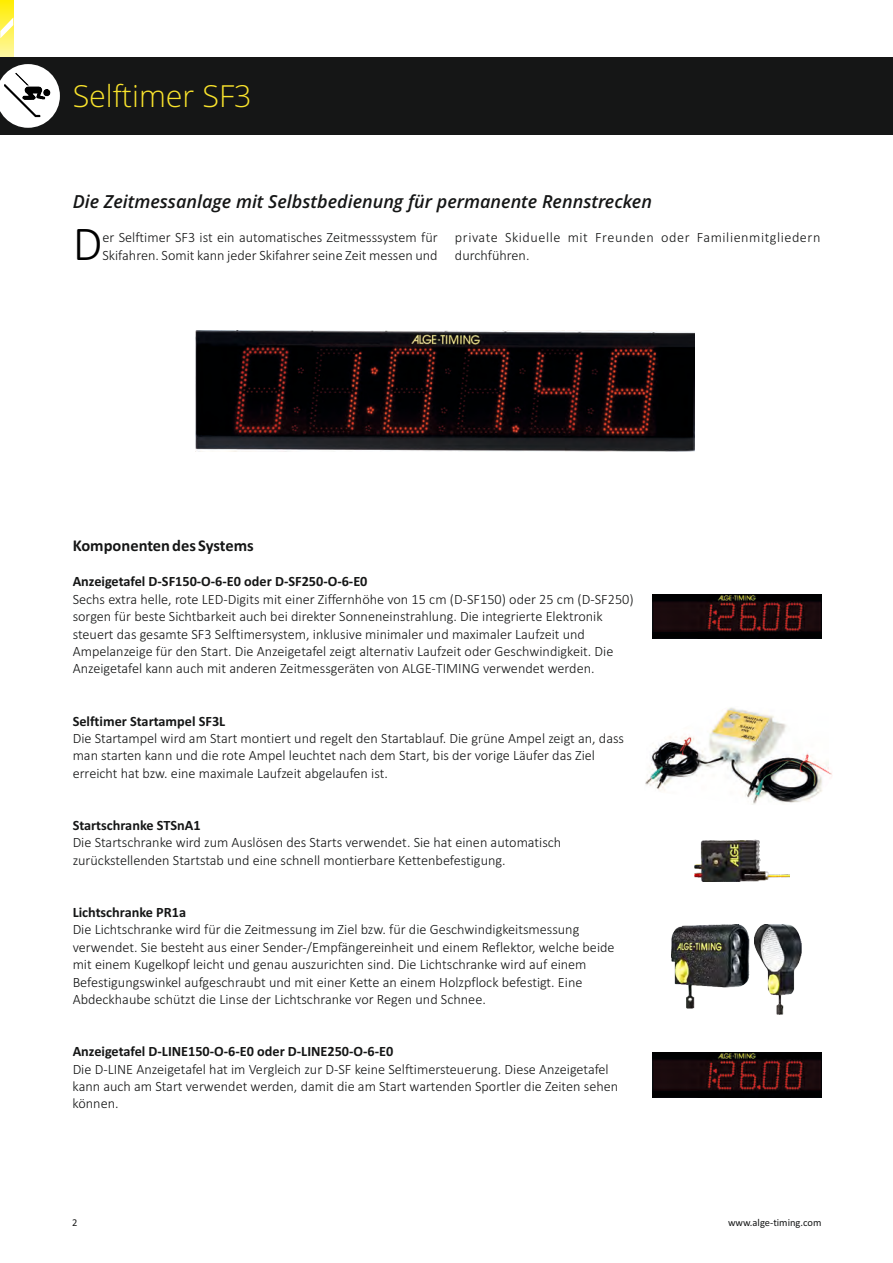
<style>
.page{position:relative;width:893px;height:1263px;background:#fff}
.page>*{position:absolute;margin:0;border:0;box-sizing:border-box;transform-origin:0 0}
.t1{font:300 49.05px "Calibri";color:#000}
.t2{font:300 30.45px "Open Sans";color:#f9e32c}
.t3{font:italic 600 18px "Open Sans";color:#151616}
.t4{font:700 16.5px "Calibri";color:#151616}
.t5{font:300 14.25px/17.4px "Calibri";color:#151616}
.t6{font:700 14.25px "Calibri";color:#151616}
.t7{font:300 14.25px/17.4px "Calibri";letter-spacing:.035em;color:#151616}
.t8{font:10.5px "Calibri";color:#151616}
</style>
<div class="page">
<svg style="left:0;top:0;width:13px;height:57px"></svg>
<svg style="left:0;top:17px;width:13px;height:21px"></svg>
<div style="left:0;top:57px;width:893px;height:78px;background:#151616"></div>
<svg style="left:0;top:64px;width:60px;height:64px"></svg>
<img style="left:4px;top:72px;width:47px;height:45px">
<img style="left:196px;top:331px;width:499px;height:120px">
<img style="left:652px;top:594px;width:170px;height:45px">
<img style="left:652px;top:1053px;width:170px;height:44px">
<img style="left:645px;top:707px;width:187px;height:98px">
<img style="left:694px;top:839px;width:95px;height:42px">
<img style="left:671px;top:924px;width:78px;height:85px">
<img style="left:755px;top:924px;width:46px;height:90px">
<h2 class="t2" style="left:73px;top:84px;width:180px">Selftimer SF3</h2>
<p class="t3" style="left:73px;top:194px;width:581px">Die Zeitmessanlage mit Selbstbedienung für permanente Rennstrecken</p>
<h1 class="t1" style="left:73px;top:223px;width:31px">D</h1>
<p class="t5" style="left:102px;top:230px;width:337px">er Selftimer SF3 ist ein automatisches Zeitmesssystem für<br>Skifahren. Somit kann jeder Skifahrer seine Zeit messen und</p>
<p class="t7" style="left:455px;top:230px;width:367px">private Skiduelle mit Freunden oder Familienmitgliedern durchführen.</p>
<p class="t4" style="left:73px;top:539px;width:183px">Komponenten des Systems</p>
<p class="t6" style="left:73px;top:576px;width:296px">Anzeigetafel D-SF150-O-6-E0 oder D-SF250-O-6-E0</p>
<p class="t5" style="left:73px;top:592px;width:563px">Sechs extra helle, rote LED-Digits mit einer Ziffernhöhe von 15 cm (D-SF150) oder 25 cm (D-SF250) sorgen für beste Sichtbarkeit auch bei direkter Sonneneinstrahlung. Die integrierte Elektronik steuert das gesamte SF3 Selftimersystem, inklusive minimaler und maximaler Laufzeit und Ampelanzeige für den Start. Die Anzeigetafel zeigt alternativ Laufzeit oder Geschwindigkeit. Die Anzeigetafel kann auch mit anderen Zeitmessgeräten von ALGE-TIMING verwendet werden.</p>
<p class="t6" style="left:73px;top:715px;width:154px">Selftimer Startampel SF3L</p>
<p class="t5" style="left:73px;top:731px;width:553px">Die Startampel wird am Start montiert und regelt den Startablauf. Die grüne Ampel zeigt an, dass man starten kann und die rote Ampel leuchtet nach dem Start, bis der vorige Läufer das Ziel erreicht hat bzw. eine maximale Laufzeit abgelaufen ist.</p>
<p class="t6" style="left:73px;top:819px;width:130px">Startschranke STSnA1</p>
<p class="t5" style="left:73px;top:835px;width:490px">Die Startschranke wird zum Auslösen des Starts verwendet. Sie hat einen automatisch zurückstellenden Startstab und eine schnell montierbare Kettenbefestigung.</p>
<p class="t6" style="left:73px;top:906px;width:115px">Lichtschranke PR1a</p>
<p class="t5" style="left:73px;top:922px;width:543px">Die Lichtschranke wird für die Zeitmessung im Ziel bzw. für die Geschwindigkeitsmessung verwendet. Sie besteht aus einer Sender-/Empfängereinheit und einem Reflektor, welche beide mit einem Kugelkopf leicht und genau auszurichten sind. Die Lichtschranke wird auf einem Befestigungswinkel aufgeschraubt und mit einer Kette an einem Holzpflock befestigt. Eine Abdeckhaube schützt die Linse der Lichtschranke vor Regen und Schnee.</p>
<p class="t6" style="left:73px;top:1045px;width:322px">Anzeigetafel D-LINE150-O-6-E0 oder D-LINE250-O-6-E0</p>
<p class="t5" style="left:73px;top:1061px;width:547px">Die D-LINE Anzeigetafel hat im Vergleich zur D-SF keine Selftimersteuerung. Diese Anzeigetafel kann auch am Start verwendet werden, damit die am Start wartenden Sportler die Zeiten sehen können.</p>
<p class="t8" style="left:72px;top:1218px;width:7px">2</p>
<p class="t8" style="left:728px;top:1218px;width:95px">www.alge-timing.com</p>
</div>
